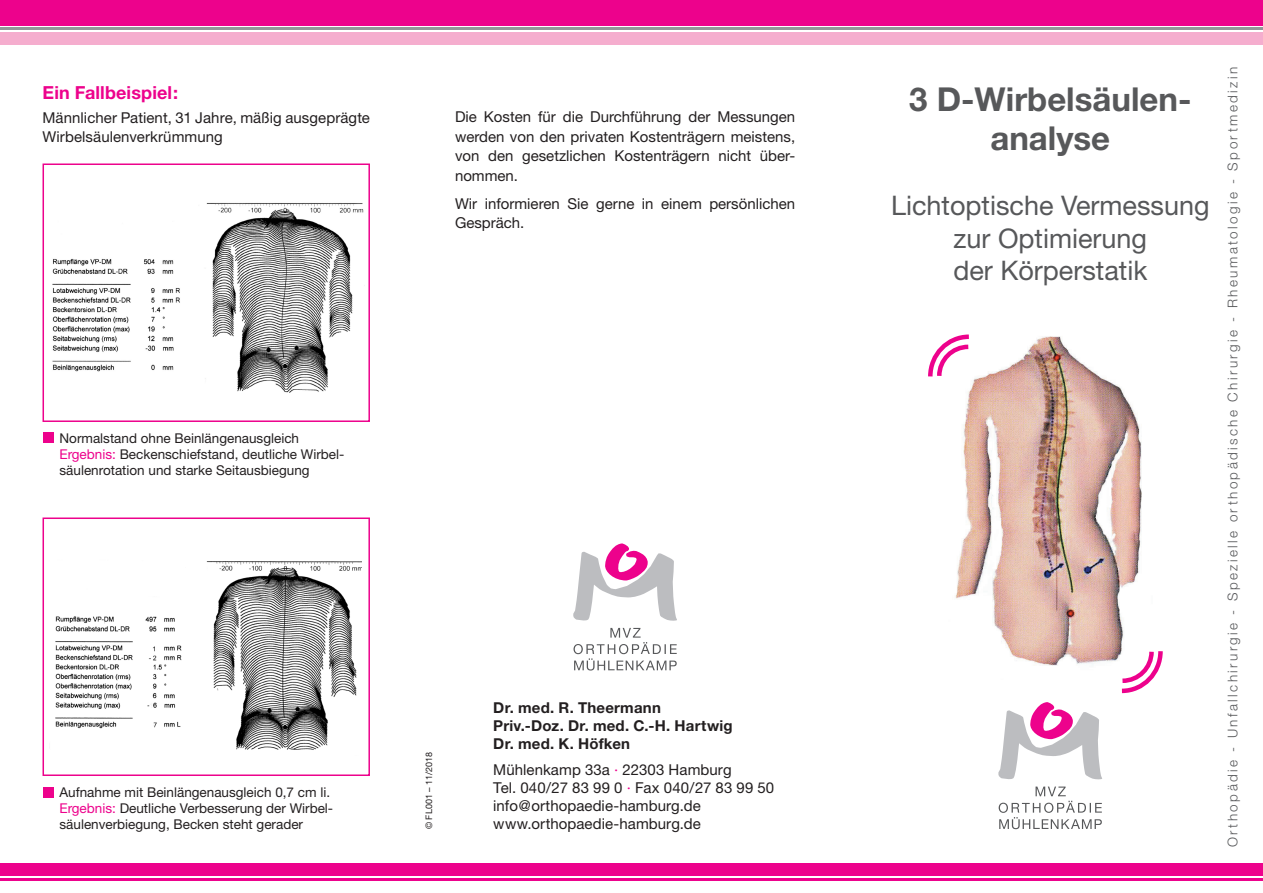
<style>
.page{position:relative;width:1263px;height:893px;background:#fff}
.page>*{position:absolute;margin:0;border:0;box-sizing:border-box;transform-origin:0 0}
.t1{font:700 33px/39.6px "Helvetica Neue";color:#57585a;text-align:center}
.t2{font:27px/32.4px "Helvetica Neue";color:#57585a;text-align:center}
.t3{font:700 18px "Helvetica Neue";letter-spacing:.005em;color:#ed028c}
.t4{font:15px/19.5px "Helvetica Neue";color:#231f20}
.t5{font:700 15px/18px "Helvetica Neue";letter-spacing:.015em;color:#231f20}
.t6{font:13.5px/16.2px "Helvetica Neue";color:#231f20}
.t7{font:300 13.5px "Helvetica Neue";letter-spacing:.18em;color:#57585a}
.t8{font:9px "Helvetica Neue";color:#231f20}
.s1{color:#ed028c}
</style>
<div class="page">
<div style="left:0;top:0;width:1263px;height:26px;background:#ed028c"></div>
<hr style="left:0;top:28px;width:1263px;height:2px;background:#939598">
<div style="left:0;top:32px;width:1263px;height:13px;background:#f5adce"></div>
<div style="left:0;top:863px;width:1263px;height:13px;background:#ed028c"></div>
<hr style="left:0;top:878px;width:1263px;height:2px;background:#ed028c">
<div style="left:43px;top:433px;width:11px;height:10px;background:#ed028c"></div>
<img style="left:52px;top:203px;width:312px;height:190px">
<div style="left:43px;top:163px;width:327px;height:259px;border:2px solid #ed028c"></div>
<div style="left:43px;top:787px;width:11px;height:10px;background:#ed028c"></div>
<img style="left:42px;top:557px;width:320px;height:198px">
<div style="left:43px;top:517px;width:327px;height:259px;border:2px solid #ed028c"></div>
<img style="left:955px;top:336px;width:187px;height:330px">
<svg style="left:928px;top:334px;width:45px;height:47px"></svg>
<svg style="left:1117px;top:647px;width:46px;height:47px"></svg>
<svg style="left:998px;top:702px;width:104px;height:78px"></svg>
<svg style="left:999px;top:786px;width:103px;height:43px"></svg>
<svg style="left:573px;top:543px;width:104px;height:78px"></svg>
<svg style="left:573px;top:628px;width:104px;height:42px"></svg>
<p class="t3" style="left:43px;top:82px;width:137px">Ein Fallbeispiel:</p>
<p class="t4" style="left:43px;top:108px;width:329px">Männlicher Patient, 31 Jahre, mäßig ausgeprägte<br>Wirbelsäulenverkrümmung</p>
<p class="t4" style="left:455px;top:107px;width:342px;text-align:justify">Die Kosten für die Durchführung der Messungen werden von den privaten Kostenträgern meistens, von den gesetzlichen Kostenträgern nicht über&shy;nommen.</p>
<p class="t4" style="left:455px;top:194px;width:342px">Wir informieren Sie gerne in einem persönlichen<br>Gespräch.</p>
<p class="t6" style="left:60px;top:430px;width:286px">Normalstand ohne Beinlängenausgleich<br><span class="s1">Ergebnis:</span> Beckenschiefstand, deutliche Wirbel&shy;säulenrotation und starke Seitausbiegung</p>
<p class="t6" style="left:60px;top:784px;width:275px">Aufnahme mit Beinlängenausgleich 0,7 cm li.<br><span class="s1">Ergebnis:</span> Deutliche Verbesserung der Wirbel&shy;säulenverbiegung, Becken steht gerader</p>
<p class="t8" style="left:424px;top:829px;width:79px;rotate:-90deg">© FL001 – 11/2018</p>
<p class="t5" style="left:493px;top:698px;width:241px">Dr. med. R. Theermann<br>Priv.-Doz. Dr. med. C.-H. Hartwig<br>Dr. med. K. Höfken</p>
<p class="t4" style="left:493px;top:761px;width:282px;line-height:18px">Mühlenkamp 33a <span class="s1">·</span> 22303 Hamburg<br>Tel. 040/27 83 99 0 <span class="s1">·</span> Fax 040/27 83 99 50 info@orthopaedie-hamburg.de www.orthopaedie-hamburg.de</p>
<h1 class="t1" style="left:909px;top:79px;width:284px">3 D-Wirbelsäulen&shy;analyse</h1>
<h2 class="t2" style="left:891px;top:189px;width:320px">Lichtoptische Vermessung zur Optimierung<br>der Körperstatik</h2>
<p class="t7" style="left:1224px;top:847px;width:781px;rotate:-90deg">Orthopädie - Unfallchirurgie - Spezielle orthopädische Chirurgie - Rheumatologie - Sportmedizin</p>
</div>
